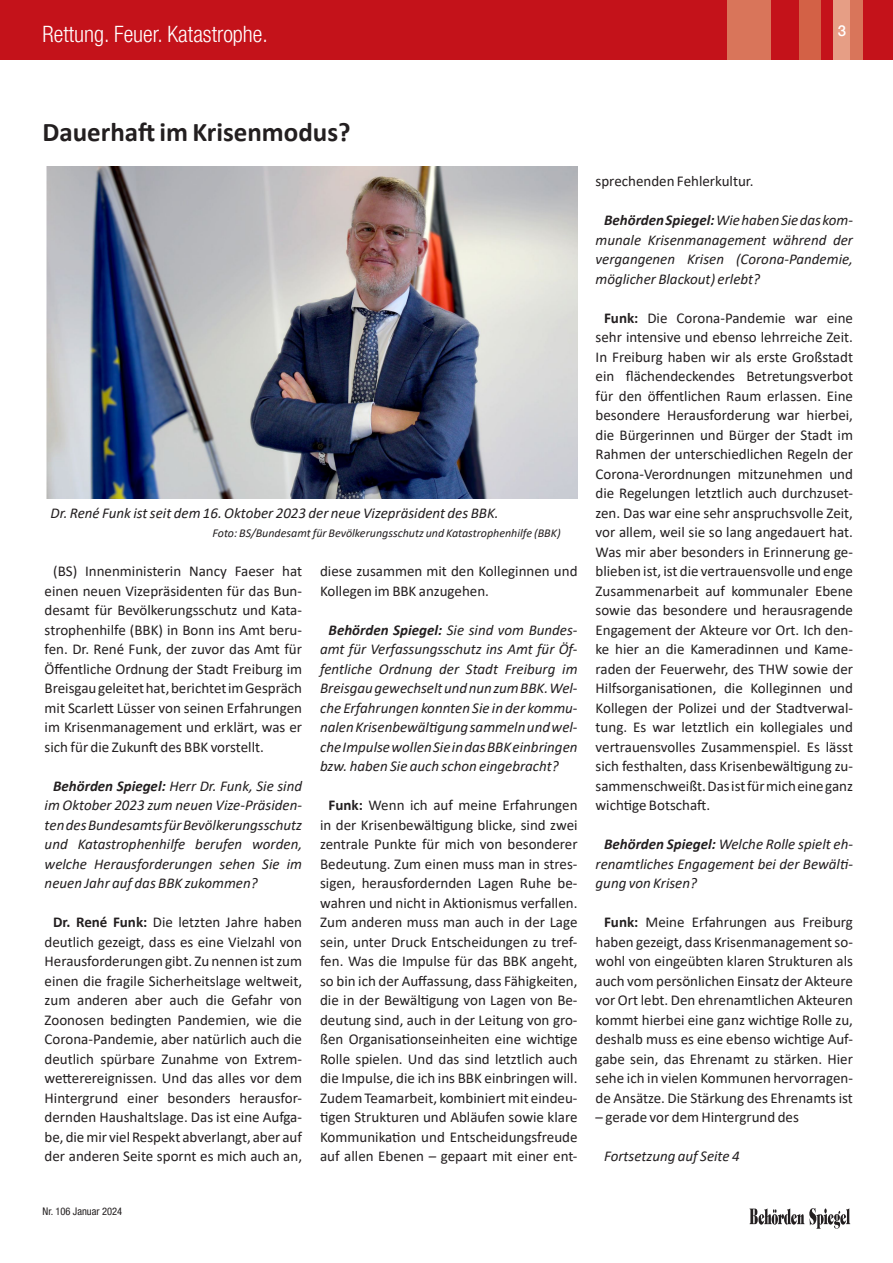
<style>
.page{position:relative;width:893px;height:1263px;background:#fff}
.page>*{position:absolute;margin:0;border:0;box-sizing:border-box;transform-origin:0 0}
.Head_newsletter{font:700 27px "Calibri";color:#231f20}
.t1{font:300 condensed 22.5px "Helvetica Neue LT Pro";color:#fff}
.fliesstext_newsletter{font:15px/19.5px "Calibri";color:#231f20;text-align:center}
.fliesstext_newsletter-2{font:italic 15px/19.5px "Calibri";color:#231f20;text-align:justify}
.bildunterschrift{font:italic 15px "Calibri";color:#231f20}
.t2{font:500 15px "Helvetica Neue LT Pro";color:#fff}
.bildunterschrift-2{font:italic 12px "Calibri";color:#231f20}
.t3{font:condensed 10.5px "Helvetica Neue LT Pro";color:#231f20}
.s1{font-weight:700}
</style>
<div class="page">
<div style="left:0;top:0;width:893px;height:60px;background:#c4121a"></div>
<div style="left:799px;top:0;width:21px;height:60px;background:#d36146"></div>
<div style="left:727px;top:0;width:43px;height:60px;background:#d9755a"></div>
<div style="left:833px;top:0;width:24px;height:60px;background:#e69e85"></div>
<div style="left:850px;top:0;width:13px;height:60px;background:#d9755a"></div>
<svg style="left:749px;top:1208px;width:101px;height:21px"></svg>
<img style="left:47px;top:167px;width:531px;height:331px">
<h2 class="t1" style="left:43px;top:20px;width:227px">Rettung. Feuer. Katastrophe.</h2>
<p class="t2" style="left:838px;top:22px;width:10px">3</p>
<p class="Head_newsletter" style="left:42px;top:113px;width:310px">Dauerhaft im Krisenmodus?</p>
<p class="bildunterschrift" style="left:51px;top:502px;width:450px">Dr. René Funk ist seit dem 16. Oktober 2023 der neue Vizepräsident des BBK.</p>
<p class="bildunterschrift-2" style="left:213px;top:525px;width:350px">Foto: BS/Bundesamt für Bevölkerungsschutz und Katastrophenhilfe (BBK)</p>
<p class="fliesstext_newsletter" style="left:45px;top:561px;width:259px;text-align:justify;text-indent:9px">(BS) Innenministerin Nancy Faeser hat einen neuen Vizepräsidenten für das Bun&shy;desamt für Bevölkerungsschutz und Kata&shy;strophenhilfe (BBK) in Bonn ins Amt beru&shy;fen. Dr. René Funk, der zuvor das Amt für Öffentliche Ordnung der Stadt Freiburg im Breisgau geleitet hat, berichtet im Gespräch mit Scarlett Lüsser von seinen Erfahrungen im Krisenmanagement und erklärt, was er sich für die Zukunft des BBK vorstellt.</p>
<p class="fliesstext_newsletter-2" style="left:45px;top:775px;width:259px;text-indent:9px"><span class="s1">Behörden Spiegel:</span> Herr Dr. Funk, Sie sind im Oktober 2023 zum neuen Vize-Präsiden&shy;ten des Bundesamts für Bevölkerungsschutz und Katastrophenhilfe berufen worden, welche Herausforderungen sehen Sie im neuen Jahr auf das BBK zukommen?</p>
<p class="fliesstext_newsletter" style="left:45px;top:912px;width:259px"><span class="s1">Dr. René Funk:</span> Die letzten Jahre haben deutlich gezeigt, dass es eine Vielzahl von Herausforderungen gibt. Zu nennen ist zum einen die fragile Sicherheitslage weltweit, zum anderen aber auch die Gefahr von Zoonosen bedingten Pandemien, wie die Corona-Pandemie, aber natürlich auch die deutlich spürbare Zunahme von Extrem&shy;wetterereignissen. Und das alles vor dem Hintergrund einer besonders herausfor&shy;dernden Haushaltslage. Das ist eine Aufga&shy;be, die mir viel Respekt abverlangt, aber auf der anderen Seite spornt es mich auch an,</p>
<p class="fliesstext_newsletter" style="left:320px;top:561px;width:259px;text-align:left">diese zusammen mit den Kolleginnen und<br>Kollegen im BBK anzugehen.</p>
<p class="fliesstext_newsletter-2" style="left:320px;top:619px;width:259px;text-indent:9px"><span class="s1">Behörden Spiegel:</span> Sie sind vom Bundes&shy;amt für Verfassungsschutz ins Amt für Öf&shy;fentliche Ordnung der Stadt Freiburg im Breisgau gewechselt und nun zum BBK. Wel&shy;che Erfahrungen konnten Sie in der kommu&shy;nalen Krisenbewältigung sammeln und wel&shy;che Impulse wollen Sie in das BBK einbringen bzw. haben Sie auch schon eingebracht?</p>
<p class="fliesstext_newsletter" style="left:320px;top:795px;width:259px"><span class="s1">Funk:</span> Wenn ich auf meine Erfahrungen in der Krisenbewältigung blicke, sind zwei zentrale Punkte für mich von besonderer Bedeutung. Zum einen muss man in stres&shy;sigen, herausfordernden Lagen Ruhe be&shy;wahren und nicht in Aktionismus verfallen.<br>Zum anderen muss man auch in der Lage sein, unter Druck Entscheidungen zu tref&shy;fen. Was die Impulse für das BBK angeht, so bin ich der Auffassung, dass Fähigkeiten, die in der Bewältigung von Lagen von Be&shy;deutung sind, auch in der Leitung von gro&shy;ßen Organisationseinheiten eine wichtige Rolle spielen. Und das sind letztlich auch die Impulse, die ich ins BBK einbringen will.<br>Zudem Teamarbeit, kombiniert mit eindeu&shy;tigen Strukturen und Abläufen sowie klare Kommunikation und Entscheidungsfreude auf allen Ebenen – gepaart mit einer ent-</p>
<p class="t3" style="left:43px;top:1205px;width:81px">Nr. 106 Januar 2024</p>
<p class="fliesstext_newsletter" style="left:596px;top:171px;width:159px">sprechenden Fehlerkultur.</p>
<p class="fliesstext_newsletter-2" style="left:596px;top:210px;width:259px;text-indent:9px"><span class="s1">Behörden Spiegel:</span>Wie haben Sie das kom&shy;munale Krisenmanagement während der vergangenen Krisen (Corona-Pandemie, möglicher Blackout) erlebt?</p>
<p class="fliesstext_newsletter" style="left:596px;top:307px;width:259px;text-align:justify;text-indent:9px"><span class="s1">Funk:</span> Die Corona-Pandemie war eine sehr intensive und ebenso lehrreiche Zeit.<br>In Freiburg haben wir als erste Großstadt ein flächendeckendes Betretungsverbot für den öffentlichen Raum erlassen. Eine besondere Herausforderung war hierbei, die Bürgerinnen und Bürger der Stadt im Rahmen der unterschiedlichen Regeln der Corona-Verordnungen mitzunehmen und die Regelungen letztlich auch durchzuset&shy;zen. Das war eine sehr anspruchsvolle Zeit, vor allem, weil sie so lang angedauert hat.<br>Was mir aber besonders in Erinnerung ge&shy;blieben ist, ist die vertrauensvolle und enge Zusammenarbeit auf kommunaler Ebene sowie das besondere und herausragende Engagement der Akteure vor Ort. Ich den&shy;ke hier an die Kameradinnen und Kame&shy;raden der Feuerwehr, des THW sowie der Hilfsorganisationen, die Kolleginnen und Kollegen der Polizei und der Stadtverwal&shy;tung. Es war letztlich ein kollegiales und vertrauensvolles Zusammenspiel. Es lässt sich festhalten, dass Krisenbewältigung zu&shy;sammenschweißt. Das ist für mich eine ganz wichtige Botschaft.</p>
<p class="fliesstext_newsletter-2" style="left:596px;top:834px;width:259px;text-indent:9px"><span class="s1">Behörden Spiegel:</span> Welche Rolle spielt eh&shy;renamtliches Engagement bei der Bewälti&shy;gung von Krisen?</p>
<p class="fliesstext_newsletter" style="left:596px;top:912px;width:259px"><span class="s1">Funk:</span> Meine Erfahrungen aus Freiburg haben gezeigt, dass Krisenmanagement so&shy;wohl von eingeübten klaren Strukturen als auch vom persönlichen Einsatz der Akteure vor Ort lebt. Den ehrenamtlichen Akteuren kommt hierbei eine ganz wichtige Rolle zu, deshalb muss es eine ebenso wichtige Auf&shy;gabe sein, das Ehrenamt zu stärken. Hier sehe ich in vielen Kommunen hervorragen&shy;de Ansätze. Die Stärkung des Ehrenamts ist</p>
<p class="fliesstext_newsletter" style="left:596px;top:1107px;width:205px">– gerade vor dem Hintergrund des</p>
<p class="fliesstext_newsletter-2" style="left:604px;top:1146px;width:137px">Fortsetzung auf Seite 4</p>
</div>
